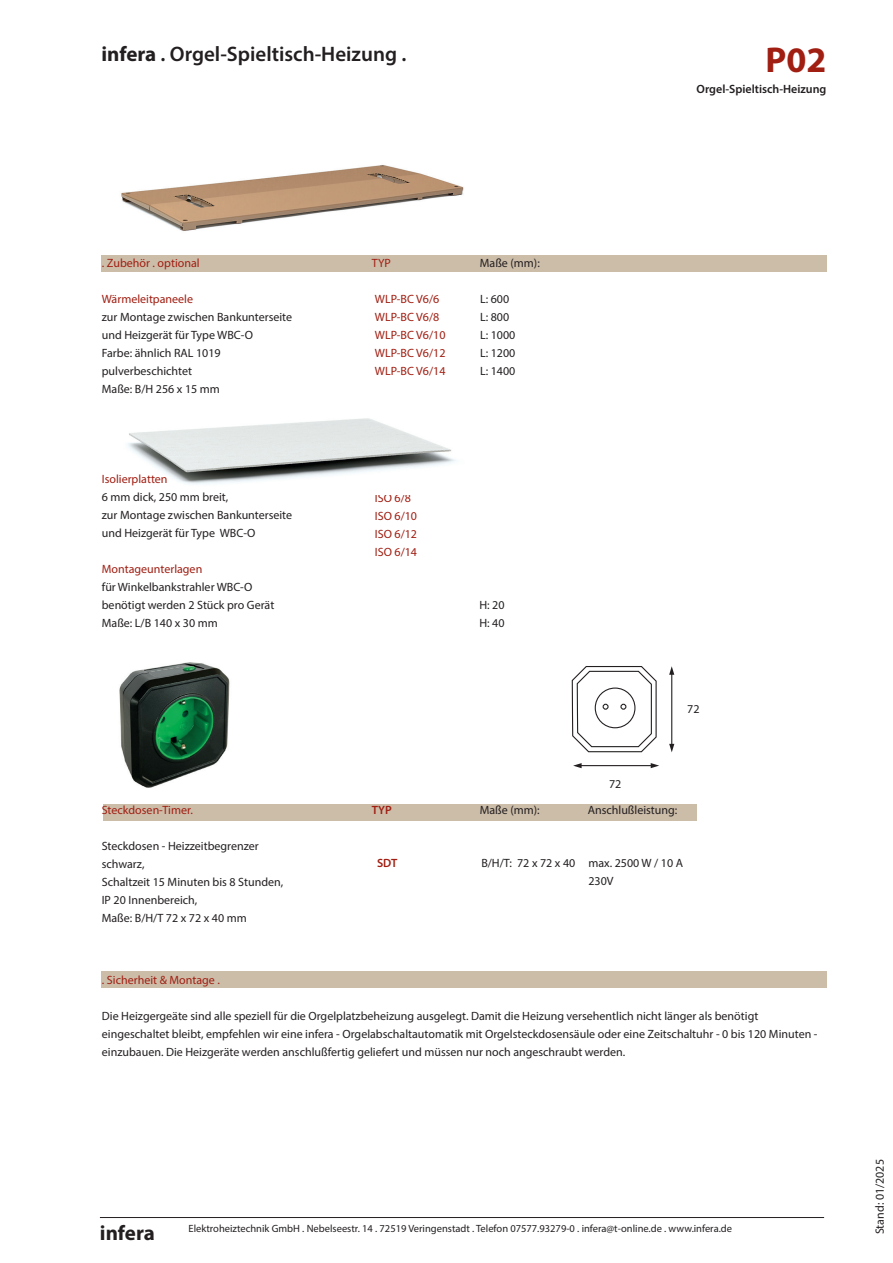
<style>
.page{position:relative;width:893px;height:1263px;background:#fff}
.page>*{position:absolute;margin:0;border:0;box-sizing:border-box;transform-origin:0 0}
.t1{font:700 36px "Myriad Pro";color:#a01e12}
.t2{font:600 21px "Myriad Pro";color:#231f20}
.t3{font:700 21px "Myriad Pro";color:#231f20}
.t4{font:12px/18px "Myriad Pro";color:#231f20}
.t5{font:12px/18px "Myriad Pro";color:#a01e12}
.t6{font:600 12px "Myriad Pro";color:#231f20}
.t7{font:600 12px "Myriad Pro";letter-spacing:-.005em;color:#a01e12}
.t8{font:10.5px "Myriad Pro";color:#231f20}
.s1{font-weight:700}
</style>
<div class="page">
<div style="left:101px;top:255px;width:725px;height:16px;background:#ccbda9"></div>
<div style="left:101px;top:971px;width:725px;height:16px;background:#ccbda9"></div>
<img style="left:121px;top:165px;width:343px;height:66px">
<img style="left:127px;top:418px;width:330px;height:67px">
<hr style="left:100px;top:1217px;width:724px;height:1px;background:#231f20">
<hr style="left:671px;top:671px;width:1px;height:74px;background:#231f20">
<svg style="left:669px;top:666px;width:5px;height:9px"></svg>
<svg style="left:669px;top:744px;width:5px;height:8px"></svg>
<hr style="left:578px;top:765px;width:74px;height:1px;background:#231f20">
<svg style="left:573px;top:763px;width:9px;height:5px"></svg>
<svg style="left:651px;top:763px;width:8px;height:5px"></svg>
<svg style="left:572px;top:666px;width:85px;height:87px"></svg>
<img style="left:119px;top:663px;width:111px;height:125px">
<div style="left:103px;top:804px;width:594px;height:16px;background:#ccbda9"></div>
<h2 class="t2" style="left:101px;top:41px;width:306px"><span class="s1">infera</span> . Orgel-Spieltisch-Heizung .</h2>
<h1 class="t1" style="left:766px;top:37px;width:62px">P02</h1>
<p class="t6" style="left:697px;top:82px;width:131px">Orgel-Spieltisch-Heizung</p>
<p class="t5" style="left:102px;top:254px;width:99px">. Zubehör . optional</p>
<p class="t5" style="left:372px;top:254px;width:21px">TYP</p>
<p class="t4" style="left:480px;top:254px;width:61px">Maße (mm):</p>
<p class="t5" style="left:102px;top:290px;width:93px">Wärmeleitpaneele</p>
<p class="t4" style="left:102px;top:308px;width:192px">zur Montage zwischen Bankunterseite und Heizgerät für Type WBC-O<br>Farbe: ähnlich RAL 1019 pulverbeschichtet<br>Maße: B/H 256 x 15 mm</p>
<p class="t5" style="left:375px;top:290px;width:72px">WLP-BC V6/6<br>WLP-BC V6/8<br>WLP-BC V6/10<br>WLP-BC V6/12<br>WLP-BC V6/14</p>
<p class="t4" style="left:480px;top:290px;width:37px">L: 600<br>L: 800<br>L: 1000<br>L: 1200<br>L: 1400</p>
<p class="t5" style="left:102px;top:470px;width:67px">Isolierplatten</p>
<p class="t4" style="left:102px;top:488px;width:192px">6 mm dick, 250 mm breit,<br>zur Montage zwischen Bankunterseite und Heizgerät für Type WBC-O</p>
<p class="t5" style="left:102px;top:560px;width:102px">Montageunterlagen</p>
<p class="t4" style="left:102px;top:578px;width:174px">für Winkelbankstrahler WBC-O benötigt werden 2 Stück pro Gerät<br>Maße: L/B 140 x 30 mm</p>
<p class="t5" style="left:375px;top:489px;width:44px">ISO 6/8<br>ISO 6/10<br>ISO 6/12<br>ISO 6/14</p>
<p class="t4" style="left:479px;top:596px;width:27px">H: 20<br>H: 40</p>
<p class="t4" style="left:609px;top:774px;width:14px">72</p>
<p class="t4" style="left:687px;top:700px;width:14px">72</p>
<p class="t5" style="left:102px;top:801px;width:93px">Steckdosen-Timer.</p>
<p class="t7" style="left:372px;top:803px;width:21px">TYP</p>
<p class="t4" style="left:480px;top:801px;width:61px">Maße (mm):</p>
<p class="t4" style="left:588px;top:801px;width:91px">Anschlußleistung:</p>
<p class="t4" style="left:102px;top:837px;width:183px">Steckdosen - Heizzeitbegrenzer schwarz,<br>Schaltzeit 15 Minuten bis 8 Stunden,<br>IP 20 Innenbereich,<br>Maße: B/H/T 72 x 72 x 40 mm</p>
<p class="t7" style="left:377px;top:855px;width:22px">SDT</p>
<p class="t4" style="left:588px;top:854px;width:96px;text-indent:-107px">B/H/T: 72 x 72 x 40 max. 2500 W / 10 A<br>230V</p>
<p class="t5" style="left:102px;top:970px;width:119px">. Sicherheit &amp; Montage .</p>
<p class="t4" style="left:102px;top:1006px;width:717px">Die Heizgergeäte sind alle speziell für die Orgelplatzbeheizung ausgelegt. Damit die Heizung versehentlich nicht länger als benötigt eingeschaltet bleibt, empfehlen wir eine infera - Orgelabschaltautomatik mit Orgelsteckdosensäule oder eine Zeitschaltuhr - 0 bis 120 Minuten - einzubauen. Die Heizgeräte werden anschlußfertig geliefert und müssen nur noch angeschraubt werden.</p>
<h2 class="t3" style="left:100px;top:1219px;width:56px">infera</h2>
<p class="t8" style="left:189px;top:1222px;width:545px">Elektroheiztechnik GmbH . Nebelseestr. 14 . 72519 Veringenstadt . Telefon 07577.93279-0 . infera@t-online.de . www.infera.de</p>
<p class="t4" style="left:871px;top:1234px;width:77px;rotate:-90deg">Stand: 01/2025</p>
</div>
